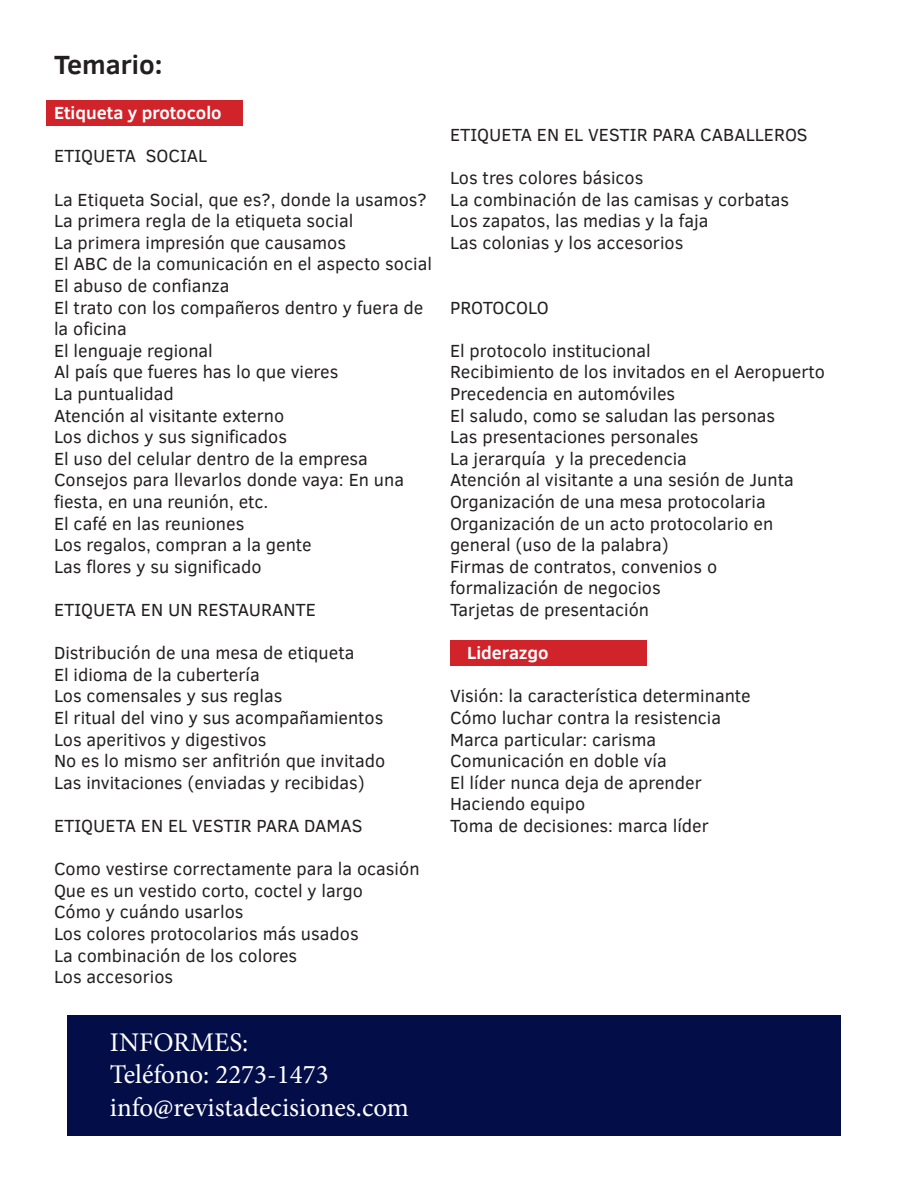
<style>
.page{position:relative;width:918px;height:1188px;background:#fff}
.page>*{position:absolute;margin:0;border:0;box-sizing:border-box;transform-origin:0 0}
.t1{font:27px "Minion Pro";color:#fff}
.t2{font:700 27px "Clear Sans";color:#231f20}
.t3{font:18px/21.6px "Clear Sans";color:#231f20}
.t4{font:700 18px "Clear Sans";color:#fff}
</style>
<div class="page">
<div style="left:47px;top:101px;width:196px;height:25px;background:#d1232a"></div>
<div style="left:450px;top:641px;width:196px;height:25px;background:#d1232a"></div>
<div style="left:67px;top:1015px;width:774px;height:121px;background:#030e49"></div>
<p class="t2" style="left:54px;top:45px;width:110px">Temario:</p>
<p class="t4" style="left:54px;top:100px;width:169px">Etiqueta y protocolo</p>
<p class="t3" style="left:54px;top:145px;width:155px">ETIQUETA SOCIAL</p>
<p class="t3" style="left:54px;top:189px;width:374px">La Etiqueta Social, que es?, donde la usamos?</p>
<p class="t3" style="left:54px;top:210px;width:301px">La primera regla de la etiqueta social</p>
<p class="t3" style="left:54px;top:232px;width:294px">La primera impresión que causamos</p>
<p class="t3" style="left:54px;top:253px;width:380px">El ABC de la comunicación en el aspecto social</p>
<p class="t3" style="left:54px;top:275px;width:177px">El abuso de confianza</p>
<p class="t3" style="left:54px;top:297px;width:371px">El trato con los compañeros dentro y fuera de la oficina</p>
<p class="t3" style="left:54px;top:340px;width:160px">El lenguaje regional</p>
<p class="t3" style="left:54px;top:361px;width:286px">Al país que fueres has lo que vieres</p>
<p class="t3" style="left:54px;top:383px;width:121px">La puntualidad</p>
<p class="t3" style="left:54px;top:405px;width:232px">Atención al visitante externo</p>
<p class="t3" style="left:54px;top:426px;width:235px">Los dichos y sus significados</p>
<p class="t3" style="left:54px;top:448px;width:315px">El uso del celular dentro de la empresa</p>
<p class="t3" style="left:54px;top:469px;width:352px">Consejos para llevarlos donde vaya: En una fiesta, en una reunión, etc.</p>
<p class="t3" style="left:54px;top:513px;width:192px">El café en las reuniones</p>
<p class="t3" style="left:54px;top:534px;width:259px">Los regalos, compran a la gente</p>
<p class="t3" style="left:54px;top:556px;width:209px">Las flores y su significado</p>
<p class="t3" style="left:54px;top:599px;width:264px">ETIQUETA EN UN RESTAURANTE</p>
<p class="t3" style="left:54px;top:642px;width:302px">Distribución de una mesa de etiqueta</p>
<p class="t3" style="left:54px;top:664px;width:207px">El idioma de la cubertería</p>
<p class="t3" style="left:54px;top:685px;width:230px">Los comensales y sus reglas</p>
<p class="t3" style="left:54px;top:707px;width:331px">El ritual del vino y sus acompañamientos</p>
<p class="t3" style="left:54px;top:729px;width:214px">Los aperitivos y digestivos</p>
<p class="t3" style="left:54px;top:750px;width:333px">No es lo mismo ser anfitrión que invitado</p>
<p class="t3" style="left:54px;top:772px;width:312px">Las invitaciones (enviadas y recibidas)</p>
<p class="t3" style="left:54px;top:815px;width:310px">ETIQUETA EN EL VESTIR PARA DAMAS</p>
<p class="t3" style="left:54px;top:858px;width:367px">Como vestirse correctamente para la ocasión</p>
<p class="t3" style="left:54px;top:880px;width:310px">Que es un vestido corto, coctel y largo</p>
<p class="t3" style="left:54px;top:901px;width:191px">Cómo y cuándo usarlos</p>
<p class="t3" style="left:54px;top:923px;width:306px">Los colores protocolarios más usados</p>
<p class="t3" style="left:54px;top:945px;width:245px">La combinación de los colores</p>
<p class="t3" style="left:54px;top:966px;width:121px">Los accesorios</p>
<p class="t1" style="left:110px;top:1024px;width:140px">INFORMES:</p>
<p class="t1" style="left:110px;top:1057px;width:220px">Teléfono: 2273-1473</p>
<p class="t1" style="left:110px;top:1089px;width:301px">info@revistadecisiones.com</p>
<p class="t3" style="left:450px;top:124px;width:359px">ETIQUETA EN EL VESTIR PARA CABALLEROS</p>
<p class="t3" style="left:450px;top:167px;width:195px">Los tres colores básicos</p>
<p class="t3" style="left:450px;top:189px;width:341px">La combinación de las camisas y corbatas</p>
<p class="t3" style="left:450px;top:210px;width:260px">Los zapatos, las medias y la faja</p>
<p class="t3" style="left:450px;top:232px;width:235px">Las colonias y los accesorios</p>
<p class="t3" style="left:450px;top:297px;width:100px">PROTOCOLO</p>
<p class="t3" style="left:450px;top:340px;width:202px">El protocolo institucional</p>
<p class="t3" style="left:450px;top:361px;width:376px">Recibimiento de los invitados en el Aeropuerto</p>
<p class="t3" style="left:450px;top:383px;width:227px">Precedencia en automóviles</p>
<p class="t3" style="left:450px;top:405px;width:327px">El saludo, como se saludan las personas</p>
<p class="t3" style="left:450px;top:426px;width:250px">Las presentaciones personales</p>
<p class="t3" style="left:450px;top:448px;width:238px">La jerarquía y la precedencia</p>
<p class="t3" style="left:450px;top:469px;width:345px">Atención al visitante a una sesión de Junta</p>
<p class="t3" style="left:450px;top:491px;width:317px">Organización de una mesa protocolaria</p>
<p class="t3" style="left:450px;top:513px;width:325px">Organización de un acto protocolario en general (uso de la palabra)</p>
<p class="t3" style="left:450px;top:556px;width:269px">Firmas de contratos, convenios o formalización de negocios</p>
<p class="t3" style="left:450px;top:599px;width:201px">Tarjetas de presentación</p>
<p class="t4" style="left:467px;top:640px;width:83px">Liderazgo</p>
<p class="t3" style="left:450px;top:685px;width:302px">Visión: la característica determinante</p>
<p class="t3" style="left:450px;top:707px;width:273px">Cómo luchar contra la resistencia</p>
<p class="t3" style="left:450px;top:729px;width:208px">Marca particular: carisma</p>
<p class="t3" style="left:450px;top:750px;width:218px">Comunicación en doble vía</p>
<p class="t3" style="left:450px;top:772px;width:253px">El líder nunca deja de aprender</p>
<p class="t3" style="left:450px;top:793px;width:137px">Haciendo equipo</p>
<p class="t3" style="left:450px;top:815px;width:260px">Toma de decisiones: marca líder</p>
</div>
